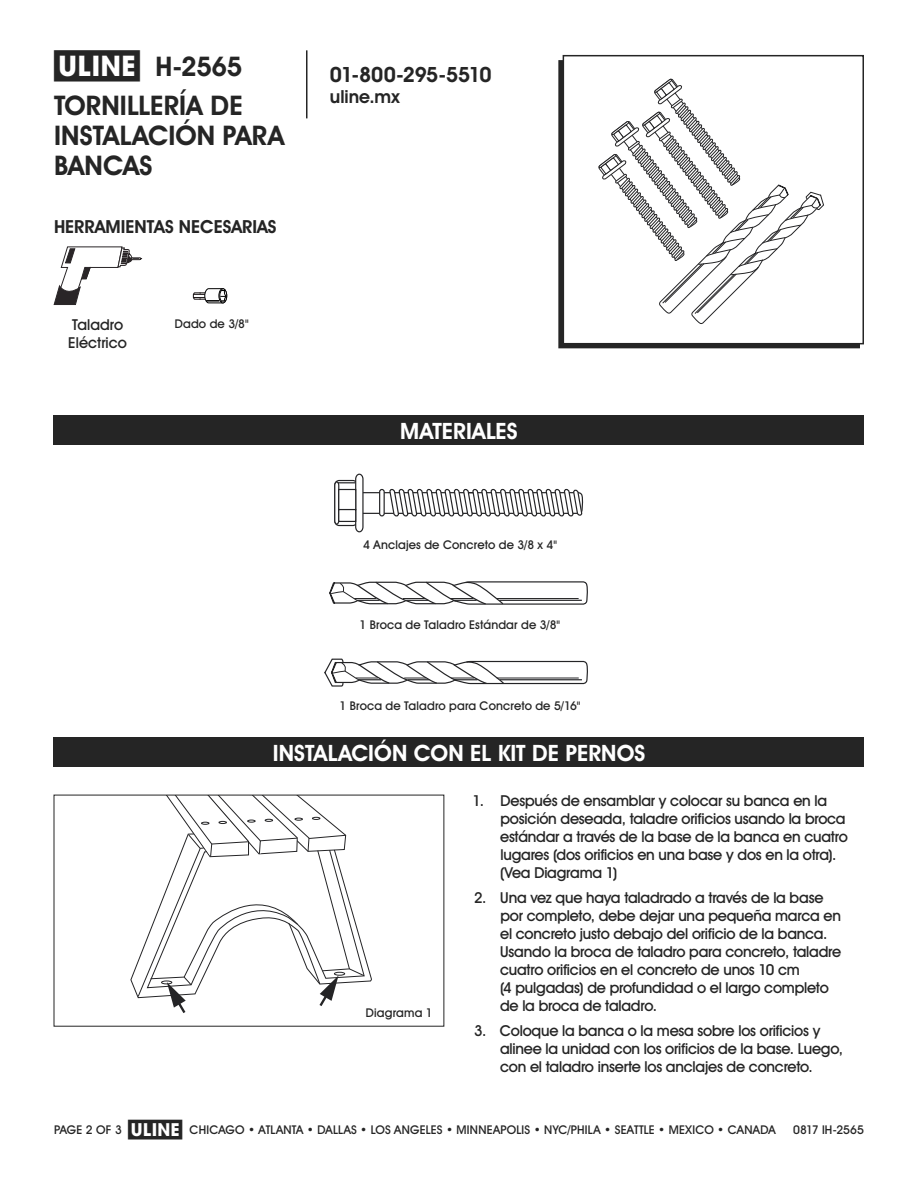
<style>
.page{position:relative;width:918px;height:1188px;background:#fff}
.page>*{position:absolute;margin:0;border:0;box-sizing:border-box;transform-origin:0 0}
.t1{font:700 27px/30px "Uline Two Knine";letter-spacing:.005em;color:#252525}
.t2{font:700 22.5px "Uline Two Knine";letter-spacing:.005em;color:#fff}
.t3{font:700 21px "Uline Two Knine";letter-spacing:-.025em;color:#252525}
.t4{font:700 18px "Uline Two Knine";color:#252525}
.t5{font:15px/18px "Uline Two Knine";letter-spacing:-.015em;color:#252525}
.t6{font:15px/18px "Uline Two Knine";letter-spacing:.005em;color:#252525}
.t7{font:12px "Uline Two Knine";letter-spacing:.015em;color:#252525}
.s1{font-size:28.5px}
.s2{font-size:18px}
</style>
<div class="page">
<hr style="left:306px;top:50px;width:2px;height:68px;background:#252525">
<div style="left:558px;top:60px;width:302px;height:288px;border:2px solid #252525"></div>
<div style="left:563px;top:56px;width:300px;height:288px;background:#fff"></div>
<div style="left:563px;top:55px;width:301px;height:289px;border:2px solid #252525"></div>
<svg style="left:598px;top:78px;width:226px;height:246px"></svg>
<svg style="left:54px;top:247px;width:88px;height:58px"></svg>
<div style="left:54px;top:737px;width:810px;height:30px;background:#252525"></div>
<svg style="left:130px;top:797px;width:242px;height:216px"></svg>
<div style="left:54px;top:415px;width:810px;height:30px;background:#252525"></div>
<svg style="left:334px;top:473px;width:249px;height:60px"></svg>
<svg style="left:324px;top:658px;width:264px;height:29px"></svg>
<svg style="left:329px;top:581px;width:259px;height:24px"></svg>
<svg style="left:193px;top:289px;width:34px;height:14px"></svg>
<h1 class="t1" style="left:54px;top:51px;width:190px"><span class="s1">π</span> H-2565</h1>
<h1 class="t1" style="left:54px;top:90px;width:232px">TORNILLERÍA DE<br>INSTALACIÓN PARA<br>BANCAS</h1>
<p class="t4" style="left:54px;top:216px;width:224px">HERRAMIENTAS NECESARIAS</p>
<p class="t6" style="left:68px;top:316px;width:60px">Taladro<br>Eléctrico</p>
<p class="t7" style="left:175px;top:316px;width:75px">Dado de 3/8"</p>
<h3 class="t3" style="left:330px;top:62px;width:163px">01-800-295-5510</h3>
<p class="t4" style="left:330px;top:86px;width:71px">uline.mx</p>
<h2 class="t2" style="left:400px;top:417px;width:119px">MATERIALES</h2>
<p class="t7" style="left:363px;top:537px;width:195px">4 Anclajes de Concreto de 3/8 x 4"</p>
<p class="t7" style="left:360px;top:618px;width:202px">1 Broca de Taladro Estándar de 3/8"</p>
<p class="t7" style="left:340px;top:699px;width:242px">1 Broca de Taladro para Concreto de 5/16"</p>
<h2 class="t2" style="left:273px;top:739px;width:374px">INSTALACIÓN CON EL KIT DE PERNOS</h2>
<p class="t5" style="left:500px;top:792px;width:349px;text-indent:-27px">1. Después de ensamblar y colocar su banca en la posición deseada, taladre orificios usando la broca estándar a través de la base de la banca en cuatro lugares (dos orificios en una base y dos en la otra). (Vea Diagrama 1)</p>
<p class="t5" style="left:500px;top:888px;width:343px;text-indent:-26px">2. Una vez que haya taladrado a través de la base por completo, debe dejar una pequeña marca en el concreto justo debajo del orificio de la banca.<br>Usando la broca de taladro para concreto, taladre cuatro orificios en el concreto de unos 10 cm<br>(4 pulgadas) de profundidad o el largo completo de la broca de taladro.</p>
<p class="t5" style="left:500px;top:1021px;width:345px;text-indent:-26px">3. Coloque la banca o la mesa sobre los orificios y alinee la unidad con los orificios de la base. Luego, con el taladro inserte los anclajes de concreto.</p>
<p class="t7" style="left:366px;top:1005px;width:68px">Diagrama 1</p>
<p class="t7" style="left:128px;top:1122px;width:649px"><span class="s2">π</span> CHICAGO • ATLANTA • DALLAS • LOS ANGELES • MINNEAPOLIS • NYC/PHILA • SEATTLE • MEXICO • CANADA</p>
<p class="t7" style="left:54px;top:1122px;width:69px">PAGE 2 OF 3</p>
<p class="t7" style="left:793px;top:1122px;width:72px">0817 IH-2565</p>
</div>
